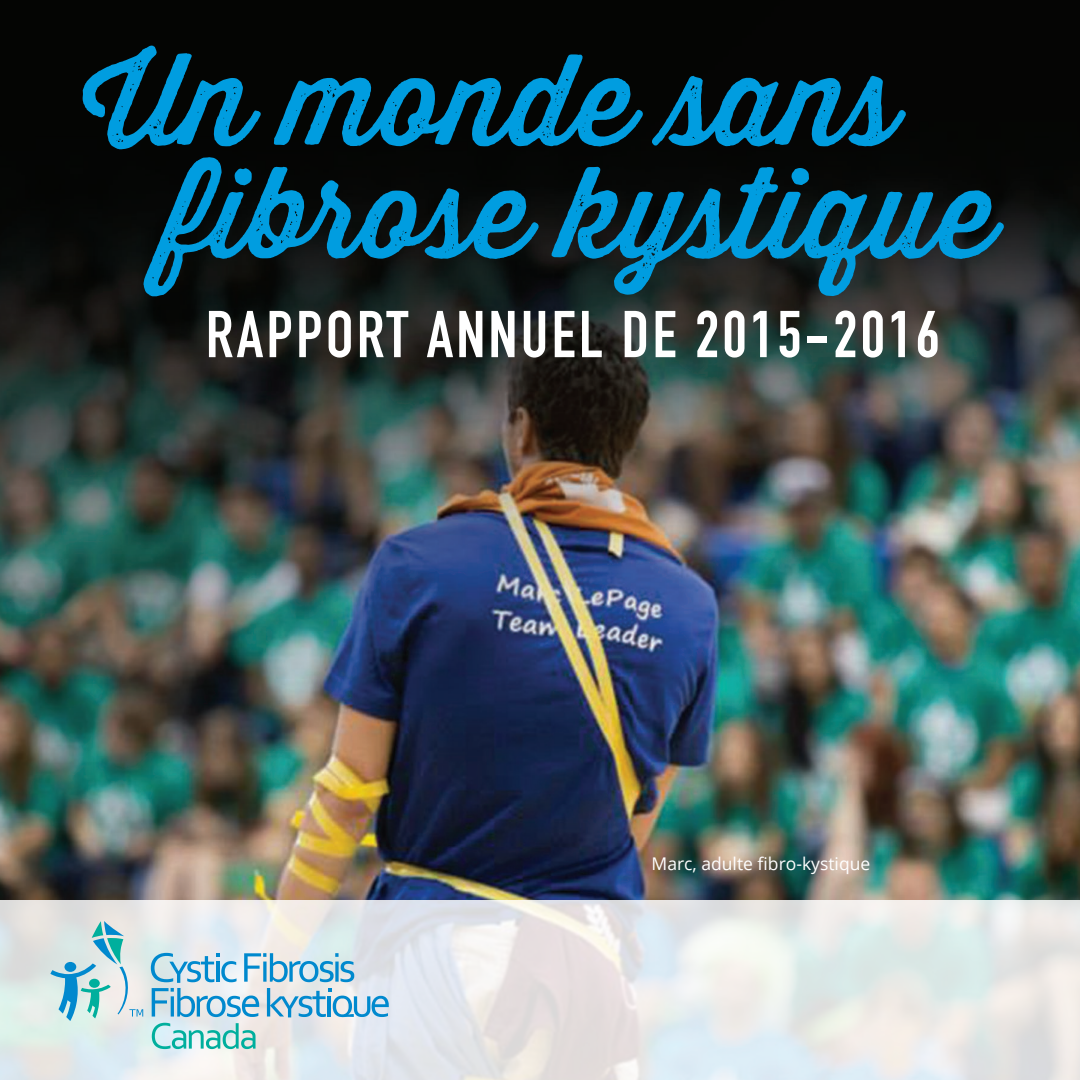
<style>
.page{position:relative;width:1080px;height:1080px;background:#fff}
.page>*{position:absolute;margin:0;border:0;box-sizing:border-box;transform-origin:0 0}
.t1{font:125px/112.5px "Thirsty Rough Reg";color:#009de0}
.t2{font:700 65px "DIN Condensed";letter-spacing:.05em;color:#fff}
.t3{font:17.5px "Open Sans";color:#fff}
</style>
<div class="page">
<img style="left:0;top:0;width:1080px;height:900px">
<svg style="left:0;top:900px;width:1080px;height:180px;background:#e5e8e8"></svg>
<svg style="left:151px;top:953px;width:238px;height:64px;background:#a9cfe2"></svg>
<svg style="left:152px;top:1023px;width:104px;height:26px;background:#9cd9d6"></svg>
<svg style="left:50px;top:921px;width:93px;height:100px;background:#b7d8dd"></svg>
<p class="t1" style="left:165px;top:43px;width:832px;text-indent:-83px">Un monde sans fibrose kystique</p>
<p class="t2" style="left:206px;top:296px;width:736px">RAPPORT ANNUEL DE 2015-2016</p>
<p class="t3" style="left:652px;top:852px;width:220px">Marc, adulte fibro-kystique</p>
</div>
